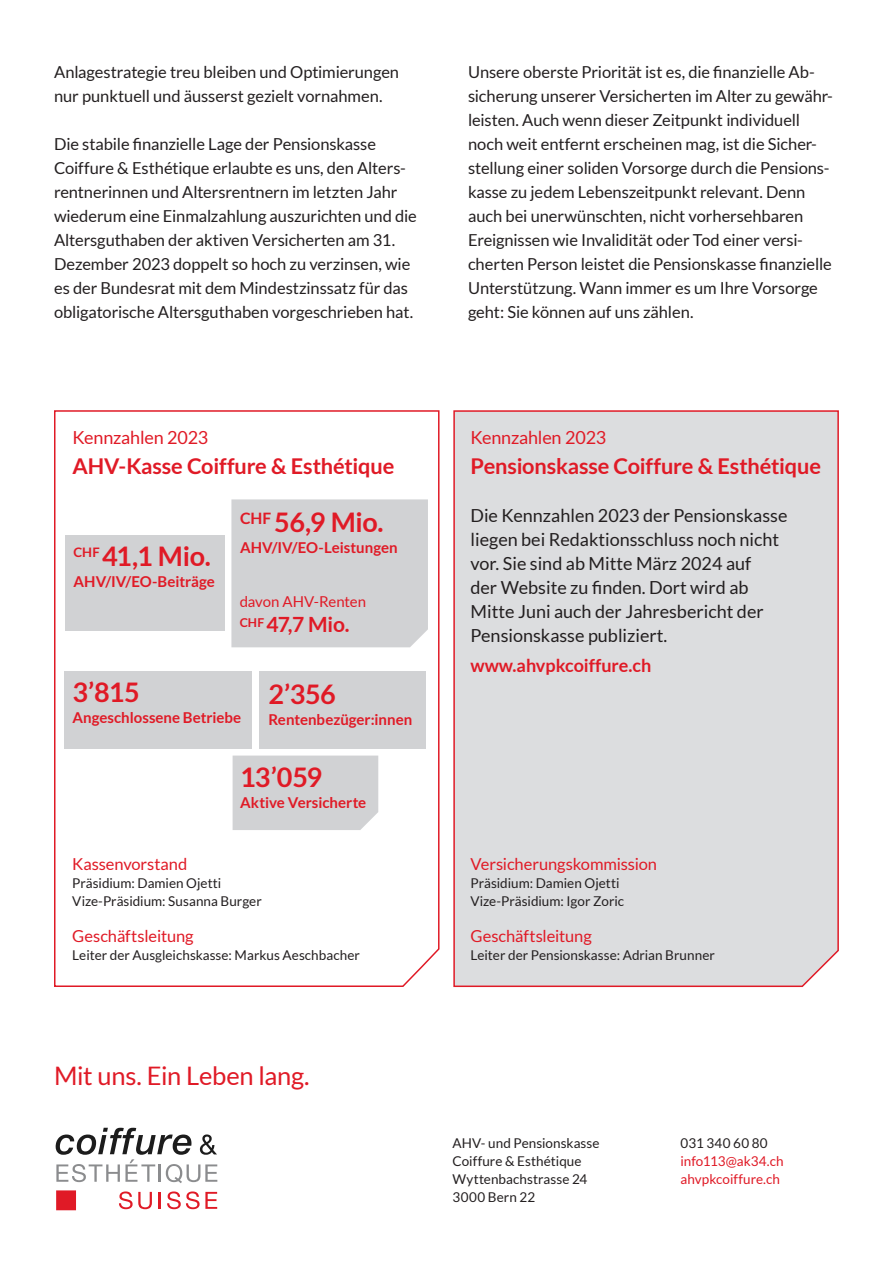
<style>
.page{position:relative;width:893px;height:1263px;background:#fff}
.page>*{position:absolute;margin:0;border:0;box-sizing:border-box;transform-origin:0 0}
.t1{font:700 27px "Lato";letter-spacing:-.015em;color:#e01a26}
.t2{font:25.5px "Lato";letter-spacing:-.01em;color:#e01a26}
.t3{font:700 21.75px "Lato";letter-spacing:-.01em;color:#e01a26}
.t4{font:700 21px "Lato";color:#e01a26}
.t5{font:18px/24px "Lato";color:#231f20}
.t6{font:18px "Lato";letter-spacing:-.01em;color:#e01a26}
.t7{font:700 18px "Lato";color:#e01a26}
.t8{font:16.5px/24px "Lato";letter-spacing:-.005em;color:#231f20}
.t9{font:16.5px "Lato";letter-spacing:-.005em;color:#e01a26}
.t10{font:700 15px "Lato";color:#e01a26}
.t11{font:15px "Lato";letter-spacing:-.005em;color:#e01a26}
.t12{font:13.5px "Lato";color:#231f20}
.t13{font:13.5px "Lato";color:#e01a26}
.t14{font:13.5px "Lato";letter-spacing:.02em;color:#231f20}
</style>
<div class="page">
<svg style="left:56px;top:1128px;width:161px;height:55px"></svg>
<svg style="left:119px;top:1191px;width:33px;height:18px"></svg>
<hr style="left:158px;top:1192px;width:3px;height:17px;background:#e01a26">
<svg style="left:167px;top:1191px;width:50px;height:18px"></svg>
<div style="left:56px;top:1190px;width:20px;height:20px;background:#e01a26"></div>
<div style="left:453px;top:410px;width:386px;height:578px;background:#dcdddf"></div>
<svg style="left:54px;top:410px;width:386px;height:577px"></svg>
<p class="t8" style="left:54px;top:60px;width:347px">Anlagestrategie treu bleiben und Optimierungen nur punktuell und äusserst gezielt vornahmen.</p>
<p class="t8" style="left:54px;top:132px;width:364px">Die stabile finanzielle Lage der Pensionskasse Coiffure &amp; Esthétique erlaubte es uns, den Alters&shy;rentnerinnen und Altersrentnern im letzten Jahr wiederum eine Einmalzahlung auszurichten und die Altersguthaben der aktiven Versicherten am 31.<br>Dezember 2023 doppelt so hoch zu verzinsen, wie es der Bundesrat mit dem Mindestzinssatz für das obligatorische Altersguthaben vorgeschrieben hat.</p>
<p class="t8" style="left:468px;top:60px;width:366px">Unsere oberste Priorität ist es, die finanzielle Ab&shy;sicherung unserer Versicherten im Alter zu gewähr&shy;leisten. Auch wenn dieser Zeitpunkt individuell noch weit entfernt erscheinen mag, ist die Sicher&shy;stellung einer soliden Vorsorge durch die Pensions&shy;kasse zu jedem Lebenszeitpunkt relevant. Denn auch bei unerwünschten, nicht vorhersehbaren Ereignissen wie Invalidität oder Tod einer versi&shy;cherten Person leistet die Pensionskasse finanzielle Unterstützung. Wann immer es um Ihre Vorsorge geht: Sie können auf uns zählen.</p>
<p class="t6" style="left:73px;top:427px;width:137px">Kennzahlen 2023</p>
<p class="t3" style="left:73px;top:454px;width:323px">AHV-Kasse Coiffure &amp; Esthétique</p>
<p class="t1" style="left:74px;top:541px;width:139px"><sup>CHF</sup> 41,1 Mio.</p>
<p class="t10" style="left:74px;top:573px;width:143px">AHV/IV/EO-Beiträge</p>
<p class="t1" style="left:240px;top:506px;width:145px"><sup>CHF</sup> 56,9 Mio.</p>
<p class="t10" style="left:240px;top:539px;width:159px">AHV/IV/EO-Leistungen</p>
<p class="t11" style="left:240px;top:593px;width:128px">davon AHV-Renten</p>
<p class="t4" style="left:240px;top:612px;width:111px"><sup>CHF</sup> 47,7 Mio.</p>
<p class="t1" style="left:72px;top:677px;width:69px">3’815</p>
<p class="t10" style="left:72px;top:709px;width:170px">Angeschlossene Betriebe</p>
<p class="t1" style="left:268px;top:678px;width:69px">2’356</p>
<p class="t10" style="left:268px;top:710px;width:145px">Rentenbezüger:innen</p>
<p class="t1" style="left:240px;top:762px;width:83px">13’059</p>
<p class="t10" style="left:240px;top:794px;width:128px">Aktive Versicherte</p>
<p class="t9" style="left:72px;top:855px;width:117px">Kassenvorstand</p>
<p class="t12" style="left:72px;top:876px;width:151px">Präsidium: Damien Ojetti</p>
<p class="t12" style="left:72px;top:894px;width:191px">Vize-Präsidium: Susanna Burger</p>
<p class="t9" style="left:72px;top:927px;width:123px">Geschäftsleitung</p>
<p class="t12" style="left:72px;top:948px;width:289px">Leiter der Ausgleichskasse: Markus Aeschbacher</p>
<p class="t6" style="left:470px;top:427px;width:137px">Kennzahlen 2023</p>
<p class="t3" style="left:470px;top:454px;width:352px">Pensionskasse Coiffure &amp; Esthétique</p>
<p class="t5" style="left:470px;top:503px;width:318px">Die Kennzahlen 2023 der Pensionskasse liegen bei Redaktionsschluss noch nicht vor. Sie sind ab Mitte März 2024 auf<br>der Website zu finden. Dort wird ab Mitte Juni auch der Jahresbericht der Pensionskasse publiziert.</p>
<p class="t7" style="left:470px;top:655px;width:182px">www.ahvpkcoiffure.ch</p>
<p class="t9" style="left:470px;top:855px;width:188px">Versicherungskommission</p>
<p class="t12" style="left:470px;top:876px;width:151px">Präsidium: Damien Ojetti</p>
<p class="t12" style="left:470px;top:894px;width:155px">Vize-Präsidium: Igor Zoric</p>
<p class="t9" style="left:470px;top:927px;width:123px">Geschäftsleitung</p>
<p class="t12" style="left:470px;top:948px;width:246px">Leiter der Pensionskasse: Adrian Brunner</p>
<p class="t2" style="left:54px;top:1062px;width:257px">Mit uns. Ein Leben lang.</p>
<p class="t12" style="left:452px;top:1135px;width:148px">AHV- und Pensionskasse</p>
<p class="t12" style="left:452px;top:1153px;width:131px">Coiffure &amp; Esthétique</p>
<p class="t12" style="left:452px;top:1171px;width:136px">Wyttenbachstrasse 24</p>
<p class="t12" style="left:452px;top:1189px;width:84px">3000 Bern 22</p>
<p class="t14" style="left:680px;top:1135px;width:89px">031 340 60 80</p>
<p class="t13" style="left:680px;top:1153px;width:105px">info113@ak34.ch</p>
<p class="t13" style="left:680px;top:1171px;width:101px">ahvpkcoiffure.ch</p>
</div>
